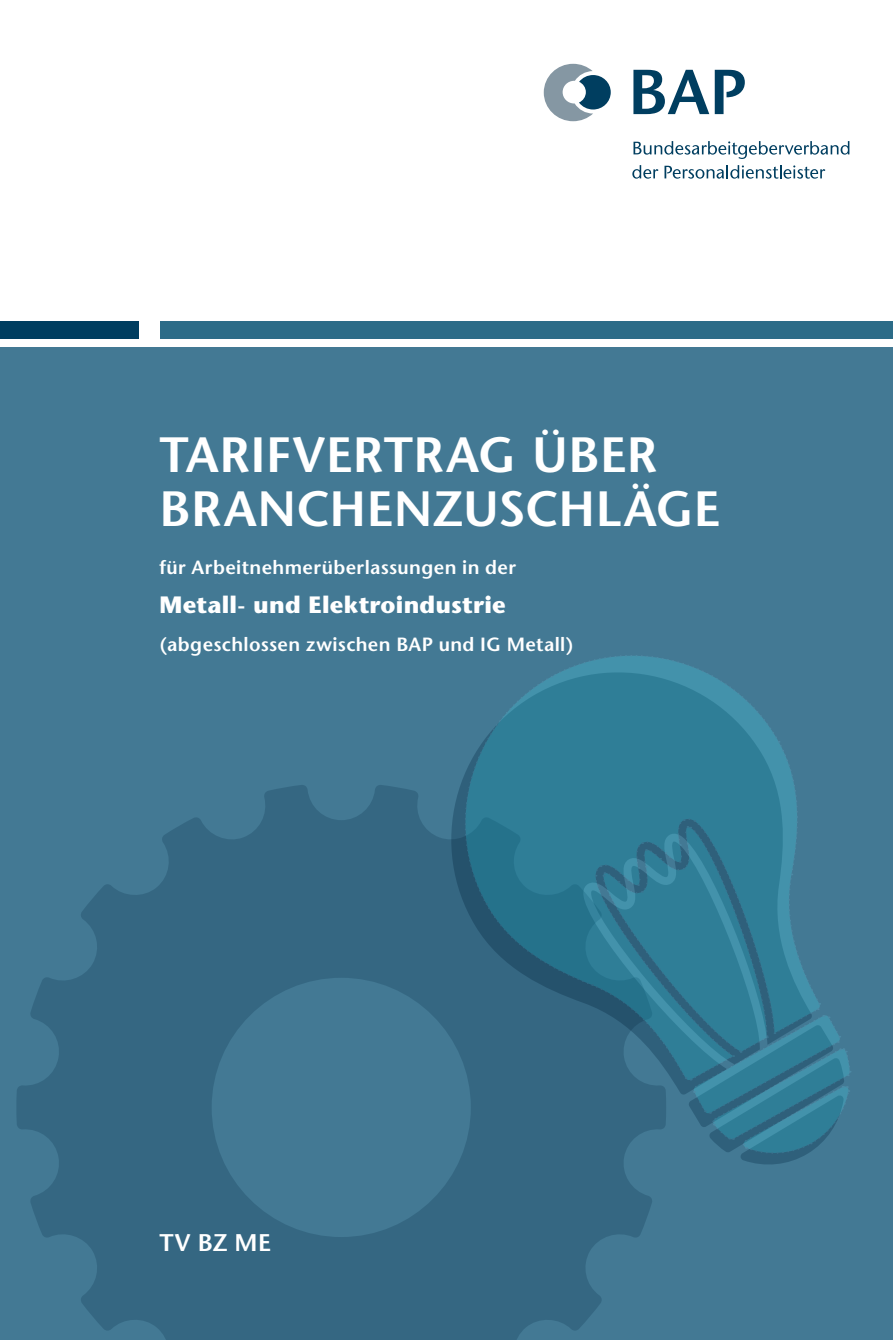
<style>
.page{position:relative;width:893px;height:1340px;background:#fff}
.page>*{position:absolute;margin:0;border:0;box-sizing:border-box;transform-origin:0 0}
.t1{font:600 49.5px/54px "Stone Sans";letter-spacing:.01em;color:#fff}
.t2{font:600 24.07px "Stone Sans";color:#fff}
.t3{font:700 23.62px "Stone Sans";letter-spacing:.01em;color:#fff}
.t4{font:600 19.12px "Stone Sans";letter-spacing:.02em;color:#fff}
</style>
<div class="page">
<div style="left:0;top:320px;width:139px;height:18px;background:#003e60"></div>
<div style="left:0;top:348px;width:893px;height:991px;background:#437994"></div>
<div style="left:161px;top:320px;width:732px;height:18px;background:#2c6c88"></div>
<svg style="left:544px;top:64px;width:67px;height:57px"></svg>
<svg style="left:633px;top:70px;width:76px;height:44px"></svg>
<svg style="left:715px;top:70px;width:30px;height:44px"></svg>
<svg style="left:632px;top:165px;width:26px;height:14px"></svg>
<svg style="left:664px;top:165px;width:161px;height:14px"></svg>
<svg style="left:633px;top:141px;width:216px;height:18px"></svg>
<svg style="left:16px;top:785px;width:636px;height:554px;fill:#356782"></svg>
<svg style="left:428px;top:785px;width:377px;height:382px;fill:#356782"></svg>
<svg style="left:443px;top:655px;width:408px;height:500px"></svg>
<h1 class="t1" style="left:159px;top:428px;width:563px">TARIFVERTRAG ÜBER<br>BRANCHENZUSCHLÄGE</h1>
<p class="t4" style="left:159px;top:556px;width:358px">für Arbeitnehmerüberlassungen in der</p>
<p class="t3" style="left:159px;top:590px;width:348px">Metall- und Elektroindustrie</p>
<p class="t4" style="left:159px;top:632px;width:416px">(abgeschlossen zwischen BAP und IG Metall)</p>
<p class="t2" style="left:159px;top:1227px;width:113px">TV BZ ME</p>
</div>
